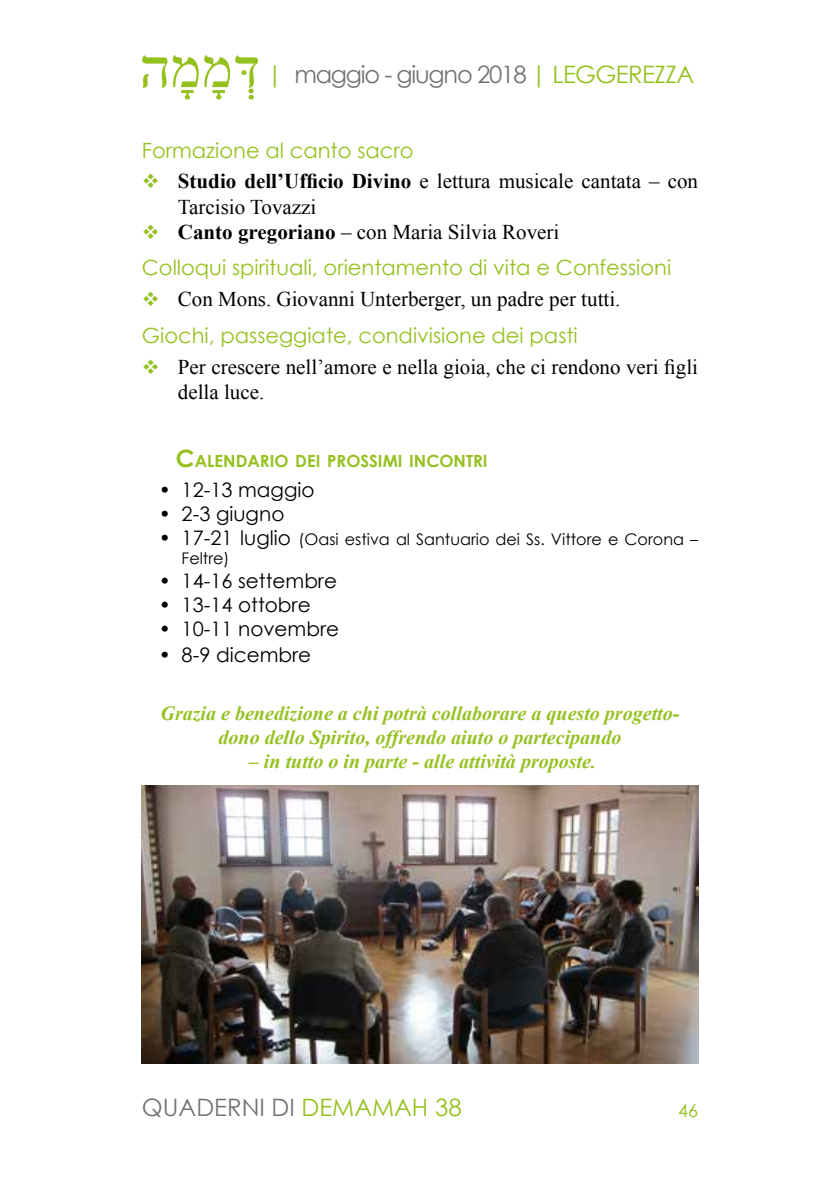
<style>
.page{position:relative;width:840px;height:1191px;background:#fff}
.page>*{position:absolute;margin:0;border:0;box-sizing:border-box;transform-origin:0 0}
.t1{font:24px "Century Gothic";letter-spacing:-.05em;color:#727271}
.t2{font:24px "Century Gothic";color:#727271}
.t3{font:21px/25.2px "Times New Roman";color:#000}
.t4{font:21px "Century Gothic";color:#95c11f}
.t5{font:italic 700 20px/24px "Times New Roman";color:#95c11f;text-align:center}
.t6{font:20px "Century Gothic";color:#000}
.t7{font:18px "Century Gothic";color:#95c11f}
.t8{font:700 16.8px "Century Gothic";color:#95c11f}
.t9{font:16px/19.2px "Century Gothic";color:#000}
.s1{color:#95c11f}
.s2{font-weight:700}
.s3{font-size:24px}
.s4{font-size:20px}
</style>
<div class="page">
<img style="left:142px;top:785px;width:555px;height:278px">
<svg style="left:173px;top:55px;width:25px;height:44px"></svg>
<svg style="left:204px;top:55px;width:54px;height:45px"></svg>
<svg style="left:142px;top:55px;width:25px;height:33px"></svg>
<p class="t1" style="left:266px;top:58px;width:429px"><span class="s1">|</span> maggio - giugno 2018 <span class="s1">| LEGGEREZZA</span></p>
<p class="t4" style="left:142px;top:135px;width:273px">Formazione al canto sacro</p>
<p class="t3" style="left:178px;top:168px;width:521px"><span class="s2">Studio dell’Ufficio Divino</span> e lettura musicale cantata – con<br>Tarcisio Tovazzi<br><span class="s2">Canto gregoriano</span> – con Maria Silvia Roveri</p>
<p class="t4" style="left:142px;top:253px;width:530px">Colloqui spirituali, orientamento di vita e Confessioni</p>
<p class="t3" style="left:178px;top:286px;width:444px">Con Mons. Giovanni Unterberger, un padre per tutti.</p>
<p class="t4" style="left:142px;top:320px;width:437px">Giochi, passeggiate, condivisione dei pasti</p>
<p class="t3" style="left:178px;top:354px;width:521px">Per crescere nell’amore e nella gioia, che ci rendono veri figli della luce.</p>
<p class="t8" style="left:176px;top:448px;width:313px"><span class="s3">C</span>ALENDARIO DEI PROSSIMI INCONTRI</p>
<p class="t6" style="left:159px;top:476px;width:157px">• 12-13 maggio</p>
<p class="t6" style="left:159px;top:500px;width:127px">• 2-3 giugno</p>
<p class="t9" style="left:181px;top:529px;width:517px;text-indent:-23px"><span class="s4">• 17-21 luglio</span> (Oasi estiva al Santuario dei Ss. Vittore e Corona –<br>Feltre)</p>
<p class="t6" style="left:159px;top:567px;width:179px">• 14-16 settembre</p>
<p class="t6" style="left:159px;top:591px;width:153px">• 13-14 ottobre</p>
<p class="t6" style="left:159px;top:615px;width:181px">• 10-11 novembre</p>
<p class="t6" style="left:159px;top:641px;width:154px">• 8-9 dicembre</p>
<p class="t5" style="left:160px;top:701px;width:520px">Grazia e benedizione a chi potrà collaborare a questo progetto&shy;dono dello Spirito, offrendo aiuto o partecipando</p>
<p class="t5" style="left:249px;top:749px;width:348px">– in tutto o in parte - alle attività proposte.</p>
<p class="t2" style="left:142px;top:1090px;width:321px">QUADERNI DI <span class="s1">DEMAMAH 38</span></p>
<p class="t7" style="left:677px;top:1097px;width:21px">46</p>
</div>
